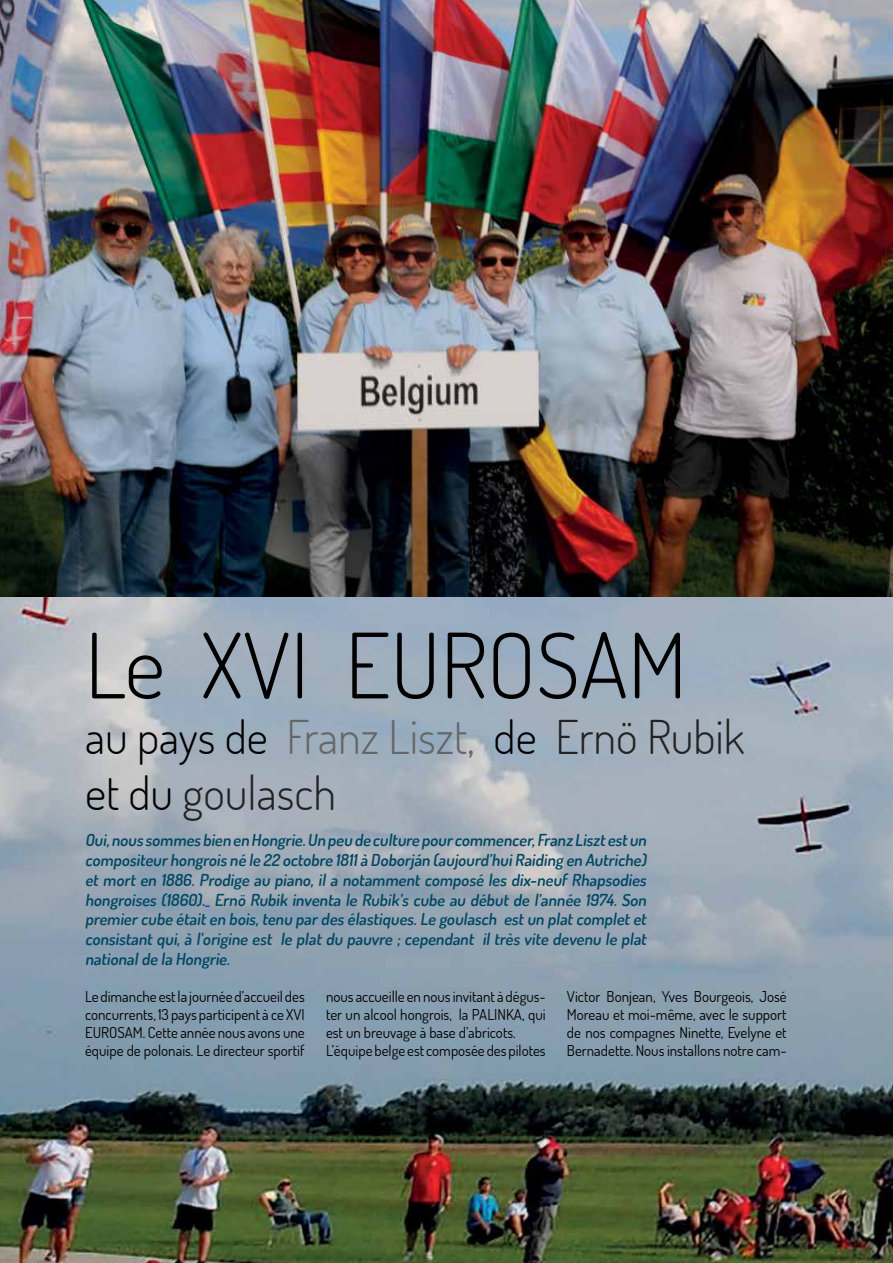
<style>
.page{position:relative;width:893px;height:1263px;background:#fff}
.page>*{position:absolute;margin:0;border:0;box-sizing:border-box;transform-origin:0 0}
.t1{font:300 90px "Dosis";color:#000}
.t2{font:300 46.5px/55.8px "Dosis";color:#222}
.t3{font:600 16.5px/19.8px "Dosis";color:#004763;text-align:justify}
.t4{font:15px/18px "Dosis";color:#000;text-align:justify}
.s1{color:#000}
.s2{color:#666}
</style>
<div class="page">
<img style="left:0;top:596px;width:893px;height:667px">
<img style="left:0;top:0;width:893px;height:596px">
<h1 class="t1" style="left:85px;top:606px;width:604px">Le XVI EUROSAM</h1>
<h2 class="t2" style="left:85px;top:708px;width:661px"><span class="s1">au pays de</span> <span class="s2">Franz Liszt,</span> <span class="s1">de</span> Ernö Rubik <span class="s1">et du</span> goulasch</h2>
<p class="t3" style="left:85px;top:830px;width:566px">Oui,nous sommes bien en Hongrie.Un peu de culture pour commencer,Franz Liszt est un compositeur hongrois né le 22 octobre 1811à Doborján (aujourd’huiRaiding en Autriche) et mort en 1886. Prodige au piano, il a notamment composé les dix-neuf Rhapsodies hongroises (1860). Ernö Rubik inventa le Rubik’s cube au début de l’année 1974. Son premier cube était en bois,tenu par des élastiques.Le goulasch est un plat complet et consistant qui, à l’origine est le plat du pauvre ; cependant il très vite devenu le plat nationalde la Hongrie.</p>
<p class="t4" style="left:85px;top:987px;width:221px">Le dimanche est la journée d’accueil des concurrents, 13 pays participent à ce XVI EUROSAM. Cette année nous avons une équipe de polonais. Le directeur sportif</p>
<p class="t4" style="left:326px;top:987px;width:221px;text-align:left">nous accueille en nous invitant à dégus&shy;ter un alcool hongrois, la PALINKA, qui est un breuvage à base d’abricots.<br>L’équipe belge est composée des pilotes</p>
<p class="t4" style="left:567px;top:987px;width:221px">Victor Bonjean, Yves Bourgeois, José Moreau et moi-même, avec le support de nos compagnes Ninette, Evelyne et Bernadette. Nous installons notre cam-</p>
</div>
